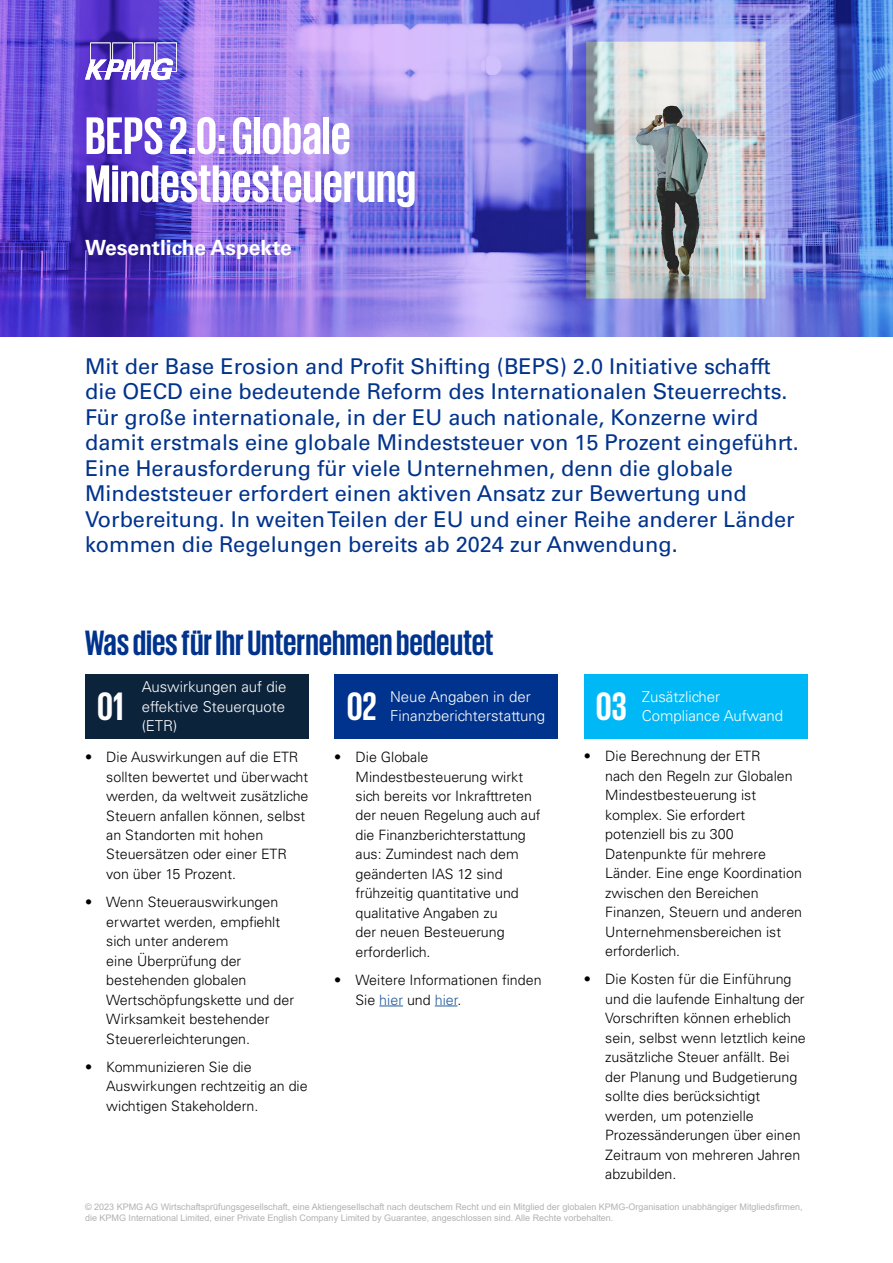
<style>
.page{position:relative;width:893px;height:1263px;background:#fff}
.page>*{position:absolute;margin:0;border:0;box-sizing:border-box;transform-origin:0 0}
.t1{font:700 54px/48px "KPMG";color:#fff}
.t2{font:700 40.5px "KPMG";color:#fff}
.t3{font:700 36px "KPMG";color:#00338d}
.t4{font:21.75px/25.5px "Univers LT Std";color:#00338d}
.t5{font:700 21px "Univers LT Std";color:#fff}
.t6{font:300 15px/19.5px "Univers LT Std";color:#fff}
.t7{font:300 14.25px/19.5px "Univers LT Std";color:#000}
.t8{font:9px/10.8px "Arial";color:#b2b2b2}
.s1{color:#245a9c}
</style>
<div class="page">
<div style="left:85px;top:674px;width:224px;height:64px;background:#0c233c"></div>
<div style="left:584px;top:674px;width:224px;height:64px;background:#00b8f5"></div>
<div style="left:334px;top:674px;width:224px;height:64px;background:#00338d"></div>
<img style="left:0;top:0;width:893px;height:337px">
<svg style="left:379px;top:1005px;width:24px;height:1px"></svg>
<svg style="left:435px;top:1005px;width:22px;height:1px"></svg>
<svg style="left:85px;top:43px;width:92px;height:37px"></svg>
<h1 class="t1" style="left:85px;top:110px;width:333px">BEPS 2.0: Globale<br>Mindestbesteuerung</h1>
<h3 class="t5" style="left:85px;top:235px;width:208px">Wesentliche Aspekte</h3>
<p class="t4" style="left:85px;top:353px;width:715px">Mit der Base Erosion and Profit Shifting (BEPS) 2.0 Initiative schafft die OECD eine bedeutende Reform des Internationalen Steuerrechts.<br>Für große internationale, in der EU auch nationale, Konzerne wird damit erstmals eine globale Mindeststeuer von 15 Prozent eingeführt.<br>Eine Herausforderung für viele Unternehmen, denn die globale Mindeststeuer erfordert einen aktiven Ansatz zur Bewertung und Vorbereitung. In weiten Teilen der EU und einer Reihe anderer Länder kommen die Regelungen bereits ab 2024 zur Anwendung.</p>
<h3 class="t3" style="left:85px;top:625px;width:410px">Was dies für Ihr Unternehmen bedeutet</h3>
<h2 class="t2" style="left:97px;top:686px;width:28px">01</h2>
<p class="t6" style="left:142px;top:677px;width:146px;text-align:justify">Auswirkungen auf die effektive Steuerquote (ETR)</p>
<p class="t7" style="left:106px;top:747px;width:204px;text-indent:-21px">• Die Auswirkungen auf die ETR sollten bewertet und überwacht werden, da weltweit zusätzliche<br>Steuern anfallen können, selbst an Standorten mit hohen<br>Steuersätzen oder einer ETR von über 15 Prozent.</p>
<p class="t7" style="left:106px;top:892px;width:189px;text-indent:-21px">• Wenn Steuerauswirkungen erwartet werden, empfiehlt sich unter anderem<br>eine Überprüfung der bestehenden globalen<br>Wertschöpfungskette und der<br>Wirksamkeit bestehender<br>Steuererleichterungen.</p>
<p class="t7" style="left:106px;top:1057px;width:203px;text-indent:-21px">• Kommunizieren Sie die<br>Auswirkungen rechtzeitig an die wichtigen Stakeholdern.</p>
<h2 class="t2" style="left:596px;top:686px;width:32px">03</h2>
<p class="t6" style="left:642px;top:687px;width:143px">Zusätzlicher<br>Compliance Aufwand</p>
<p class="t7" style="left:605px;top:747px;width:198px;text-indent:-21px">• Die Berechnung der ETR<br>nach den Regeln zur Globalen<br>Mindestbesteuerung ist komplex. Sie erfordert potenziell bis zu 300<br>Datenpunkte für mehrere<br>Länder. Eine enge Koordination zwischen den Bereichen<br>Finanzen, Steuern und anderen<br>Unternehmensbereichen ist erforderlich.</p>
<p class="t7" style="left:605px;top:970px;width:202px;text-indent:-21px">• Die Kosten für die Einführung und die laufende Einhaltung der<br>Vorschriften können erheblich sein, selbst wenn letztlich keine zusätzliche Steuer anfällt. Bei der Planung und Budgetierung sollte dies berücksichtigt werden, um potenzielle<br>Prozessänderungen über einen<br>Zeitraum von mehreren Jahren abzubilden.</p>
<p class="t8" style="left:85px;top:1201px;width:719px">© 2023 KPMG AG Wirtschaftsprüfungsgesellschaft, eine Aktiengesellschaft nach deutschem Recht und ein Mitglied der globalen KPMG-Organisation unabhängiger Mitgliedsfirmen, die KPMG International Limited, einer Private English Company Limited by Guarantee, angeschlossen sind. Alle Rechte vorbehalten.</p>
<h2 class="t2" style="left:347px;top:686px;width:32px">02</h2>
<p class="t6" style="left:390px;top:687px;width:157px">Neue Angaben in der<br>Finanzberichterstattung</p>
<p class="t7" style="left:356px;top:747px;width:187px;text-indent:-21px">• Die Globale<br>Mindestbesteuerung wirkt sich bereits vor Inkrafttreten der neuen Regelung auch auf die Finanzberichterstattung aus: Zumindest nach dem geänderten IAS 12 sind frühzeitig quantitative und qualitative Angaben zu<br>der neuen Besteuerung erforderlich.</p>
<p class="t7" style="left:356px;top:970px;width:188px;text-indent:-21px">• Weitere Informationen finden<br>Sie <span class="s1">hier</span> und <span class="s1">hier</span>.</p>
</div>
